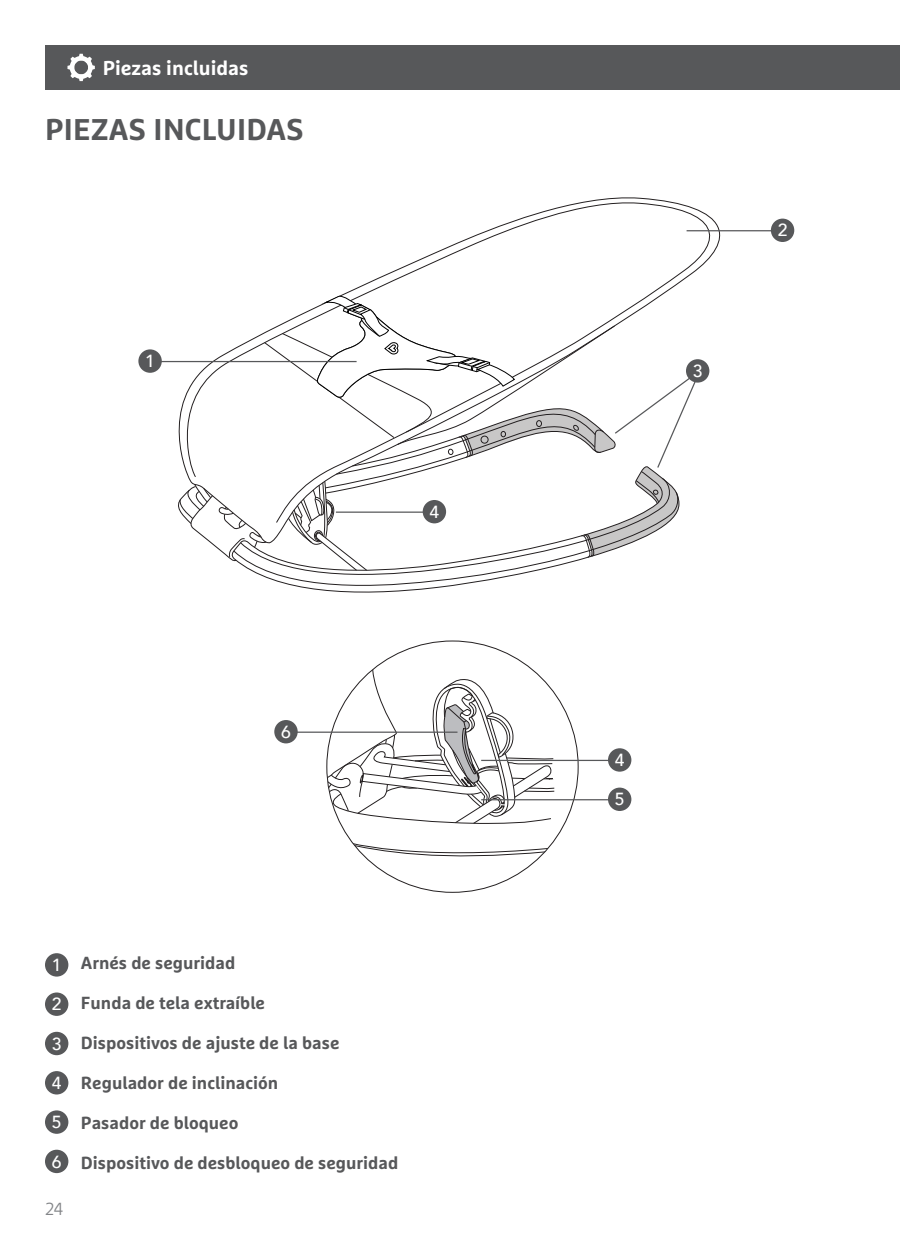
<style>
.page{position:relative;width:900px;height:1260px;background:#fff}
.page>*{position:absolute;margin:0;border:0;box-sizing:border-box;transform-origin:0 0}
.Content__Title{font:700 30px "Marselis OT";letter-spacing:.01em;color:#57585a}
.t1{font:700 20px "Marselis OT";color:#fff}
.t2{font:700 17.5px "Marselis OT";color:#57585a}
.t3{font:500 17.5px "Avenir";color:#fff}
.t4{font:300 17.5px "Marselis OT";color:#828487}
</style>
<div class="page">
<div style="left:45px;top:45px;width:855px;height:45px;background:#57585a"></div>
<svg style="left:67px;top:54px;width:28px;height:27px"></svg>
<svg style="left:171px;top:199px;width:554px;height:183px"></svg>
<svg style="left:346px;top:835px;width:206px;height:27px"></svg>
<svg style="left:327px;top:641px;width:229px;height:183px"></svg>
<div style="left:45px;top:953px;width:23px;height:24px;background:#57585a;border-radius:50%"></div>
<div style="left:45px;top:993px;width:23px;height:23px;background:#57585a;border-radius:50%"></div>
<div style="left:45px;top:1032px;width:23px;height:23px;background:#57585a;border-radius:50%"></div>
<div style="left:45px;top:1071px;width:23px;height:24px;background:#57585a;border-radius:50%"></div>
<div style="left:45px;top:1110px;width:23px;height:24px;background:#57585a;border-radius:50%"></div>
<div style="left:45px;top:1150px;width:23px;height:23px;background:#57585a;border-radius:50%"></div>
<hr style="left:687px;top:230px;width:96px;height:1px;background:#57585a">
<hr style="left:481px;top:760px;width:140px;height:1px;background:#57585a">
<hr style="left:481px;top:799px;width:140px;height:1px;background:#57585a">
<svg style="left:174px;top:294px;width:523px;height:296px"></svg>
<hr style="left:149px;top:361px;width:208px;height:1px;background:#57585a">
<hr style="left:280px;top:732px;width:178px;height:1px;background:#57585a">
<div style="left:423px;top:500px;width:23px;height:23px;background:#57585a;border-radius:50%"></div>
<div style="left:771px;top:219px;width:23px;height:23px;background:#57585a;border-radius:50%"></div>
<div style="left:608px;top:748px;width:23px;height:24px;background:#57585a;border-radius:50%"></div>
<div style="left:608px;top:788px;width:23px;height:23px;background:#57585a;border-radius:50%"></div>
<div style="left:686px;top:359px;width:23px;height:24px;background:#57585a;border-radius:50%"></div>
<div style="left:138px;top:349px;width:24px;height:24px;background:#57585a;border-radius:50%"></div>
<div style="left:274px;top:720px;width:24px;height:23px;background:#57585a;border-radius:50%"></div>
<p class="t1" style="left:103px;top:55px;width:147px">Piezas incluidas</p>
<p class="t1" style="left:106px;top:57px;width:187px">Instrucciones de uso</p>
<p class="Content__Title" style="left:45px;top:111px;width:260px">PIEZAS INCLUIDAS</p>
<p class="t3" style="left:145px;top:346px;width:11px">1</p>
<p class="t3" style="left:281px;top:717px;width:11px">6</p>
<p class="t3" style="left:430px;top:497px;width:11px">4</p>
<p class="t3" style="left:52px;top:950px;width:11px">1</p>
<p class="t3" style="left:52px;top:989px;width:11px">2</p>
<p class="t3" style="left:52px;top:1029px;width:11px">3</p>
<p class="t3" style="left:52px;top:1068px;width:11px">4</p>
<p class="t3" style="left:52px;top:1107px;width:11px">5</p>
<p class="t3" style="left:52px;top:1146px;width:11px">6</p>
<p class="t4" style="left:45px;top:1198px;width:20px">24</p>
<p class="t2" style="left:81px;top:952px;width:156px">Arnés de seguridad</p>
<p class="t2" style="left:81px;top:992px;width:186px">Funda de tela extraíble</p>
<p class="t2" style="left:81px;top:1032px;width:260px">Dispositivos de ajuste de la base</p>
<p class="t2" style="left:81px;top:1072px;width:199px">Regulador de inclinación</p>
<p class="t2" style="left:81px;top:1112px;width:159px">Pasador de bloqueo</p>
<p class="t2" style="left:81px;top:1152px;width:319px">Dispositivo de desbloqueo de seguridad</p>
<p class="t3" style="left:693px;top:356px;width:11px">3</p>
<p class="t3" style="left:778px;top:215px;width:11px">2</p>
<p class="t3" style="left:615px;top:745px;width:11px">4</p>
<p class="t3" style="left:615px;top:784px;width:11px">5</p>
</div>
